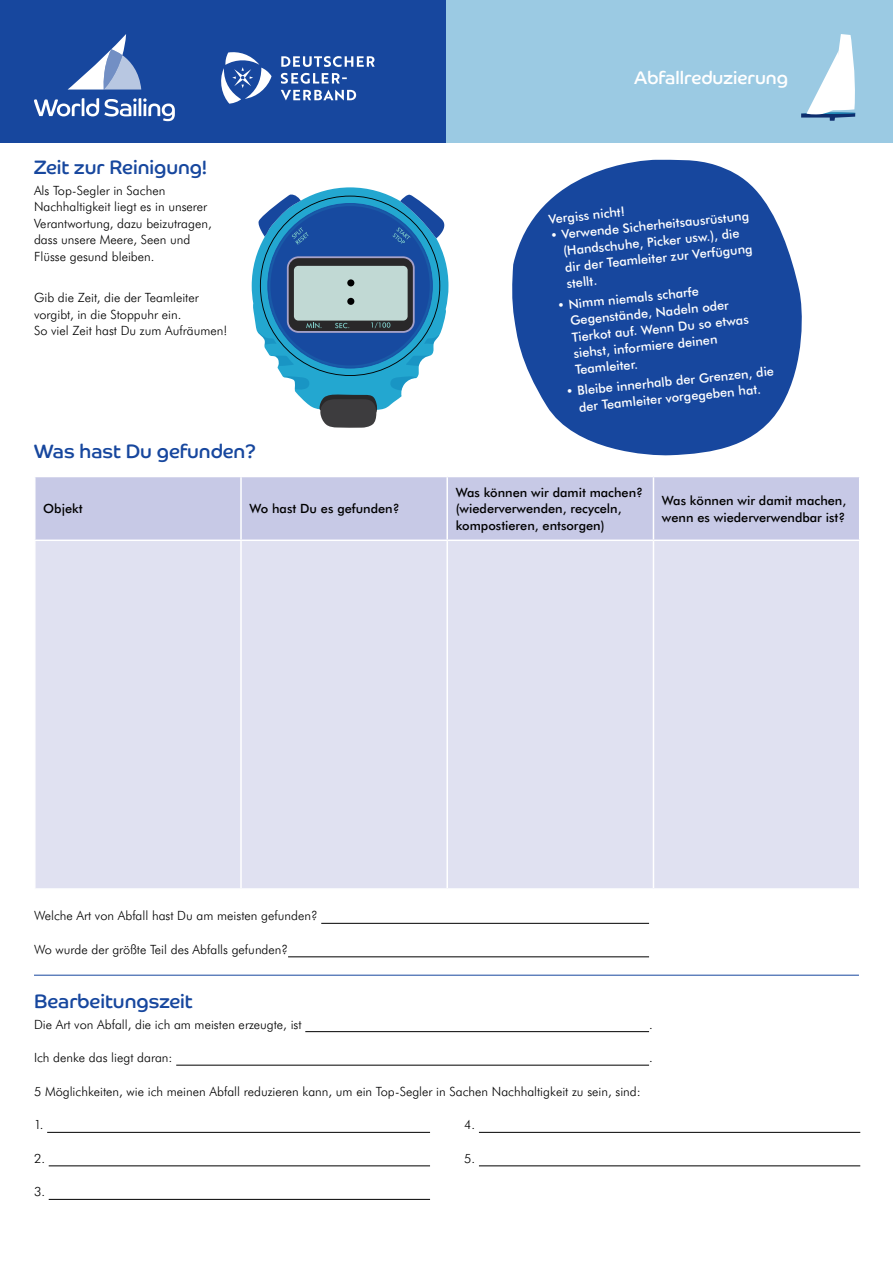
<style>
.page{position:relative;width:893px;height:1263px;background:#fff}
.page>*{position:absolute;margin:0;border:0;box-sizing:border-box;transform-origin:0 0}
.t1{font:19.5px "Co Headline";color:#17479e}
.t2{font:18px "Co Headline";color:#fff}
.t3{font:300 12.75px/16.5px "Futura BT";color:#000}
.t4{font:500 12.75px/16.5px "Futura BT";color:#fff}
.t5{font:500 12.75px/16.5px "Futura BT";color:#000}
</style>
<div class="page">
<div style="left:0;top:0;width:893px;height:143px;background:#17479e"></div>
<div style="left:446px;top:0;width:447px;height:143px;background:#9bcae3"></div>
<svg style="left:68px;top:34px;width:73px;height:56px"></svg>
<svg style="left:34px;top:98px;width:141px;height:23px"></svg>
<svg style="left:801px;top:34px;width:54px;height:87px"></svg>
<hr style="left:305px;top:1031px;width:344px;height:1px;background:#000">
<hr style="left:176px;top:1065px;width:473px;height:1px;background:#000">
<hr style="left:34px;top:975px;width:825px;height:1px;background:#17479e">
<div style="left:36px;top:477px;width:823px;height:62px;background:#c7c9e6"></div>
<div style="left:36px;top:541px;width:823px;height:347px;background:#e0e1f1"></div>
<hr style="left:240px;top:477px;width:2px;height:62px;background:#fff">
<hr style="left:446px;top:477px;width:2px;height:62px;background:#fff">
<hr style="left:653px;top:477px;width:1px;height:62px;background:#fff">
<hr style="left:240px;top:541px;width:2px;height:347px;background:#fff">
<hr style="left:446px;top:541px;width:2px;height:347px;background:#fff">
<hr style="left:653px;top:541px;width:1px;height:347px;background:#fff">
<hr style="left:321px;top:923px;width:328px;height:1px;background:#000">
<hr style="left:288px;top:956px;width:361px;height:1px;background:#000">
<hr style="left:47px;top:1132px;width:383px;height:1px;background:#000">
<hr style="left:49px;top:1165px;width:381px;height:1px;background:#000">
<hr style="left:49px;top:1199px;width:381px;height:1px;background:#000">
<hr style="left:479px;top:1132px;width:381px;height:1px;background:#000">
<hr style="left:479px;top:1165px;width:381px;height:1px;background:#000">
<svg style="left:252px;top:187px;width:196px;height:241px"></svg>
<svg style="left:512px;top:159px;width:290px;height:297px;fill:#17479e"></svg>
<svg style="left:281px;top:90px;width:75px;height:10px"></svg>
<svg style="left:281px;top:73px;width:66px;height:11px"></svg>
<svg style="left:281px;top:56px;width:94px;height:11px"></svg>
<svg style="left:221px;top:52px;width:51px;height:52px"></svg>
<h1 class="t1" style="left:34px;top:156px;width:174px">Zeit zur Reinigung!</h1>
<p class="t3" style="left:34px;top:182px;width:179px">Als Top-Segler in Sachen<br>Nachhaltigkeit liegt es in unserer<br>Verantwortung, dazu beizutragen, dass unsere Meere, Seen und<br>Flüsse gesund bleiben.</p>
<p class="t3" style="left:34px;top:289px;width:195px">Gib die Zeit, die der Teamleiter vorgibt, in die Stoppuhr ein.<br>So viel Zeit hast Du zum Aufräumen!</p>
<h1 class="t1" style="left:34px;top:439px;width:223px">Was hast Du gefunden?</h1>
<p class="t5" style="left:43px;top:500px;width:41px">Objekt</p>
<p class="t5" style="left:249px;top:500px;width:152px">Wo hast Du es gefunden?</p>
<h2 class="t2" style="left:634px;top:67px;width:155px">Abfallreduzierung</h2>
<p class="t4" style="left:548px;top:211px;width:78px;rotate:-6deg">Vergiss nicht!</p>
<p class="t4" style="left:561px;top:227px;width:190px;text-indent:-11px;rotate:-6deg">• Verwende Sicherheitsausrüstung (Handschuhe, Picker usw.), die dir der Teamleiter zur Verfügung stellt.</p>
<p class="t4" style="left:567px;top:296px;width:179px;text-indent:-11px;rotate:-6deg">• Nimm niemals scharfe<br>Gegenstände, Nadeln oder<br>Tierkot auf. Wenn Du so etwas siehst, informiere deinen<br>Teamleiter.</p>
<p class="t4" style="left:565px;top:384px;width:210px;text-align:center;rotate:-6deg">• Bleibe innerhalb der Grenzen, die der Teamleiter vorgegeben hat.</p>
<p class="t5" style="left:456px;top:484px;width:189px">Was können wir damit machen? (wiederverwenden, recyceln, kompostieren, entsorgen)</p>
<p class="t5" style="left:662px;top:492px;width:186px">Was können wir damit machen, wenn es wiederverwendbar ist?</p>
<p class="t3" style="left:34px;top:907px;width:285px">Welche Art von Abfall hast Du am meisten gefunden?</p>
<p class="t3" style="left:34px;top:941px;width:256px">Wo wurde der größte Teil des Abfalls gefunden?</p>
<h1 class="t1" style="left:34px;top:989px;width:160px">Bearbeitungszeit</h1>
<p class="t3" style="left:34px;top:1016px;width:269px">Die Art von Abfall, die ich am meisten erzeugte, ist</p>
<p class="t3" style="left:649px;top:1016px;width:5px">.</p>
<p class="t3" style="left:34px;top:1049px;width:140px">Ich denke das liegt daran:</p>
<p class="t3" style="left:649px;top:1049px;width:5px">.</p>
<p class="t3" style="left:34px;top:1083px;width:608px">5 Möglichkeiten, wie ich meinen Abfall reduzieren kann, um ein Top-Segler in Sachen Nachhaltigkeit zu sein, sind:</p>
<p class="t3" style="left:34px;top:1116px;width:11px">1.</p>
<p class="t3" style="left:34px;top:1150px;width:13px">2.</p>
<p class="t3" style="left:34px;top:1183px;width:13px">3.</p>
<p class="t3" style="left:464px;top:1116px;width:13px">4.</p>
<p class="t3" style="left:464px;top:1150px;width:13px">5.</p>
</div>
